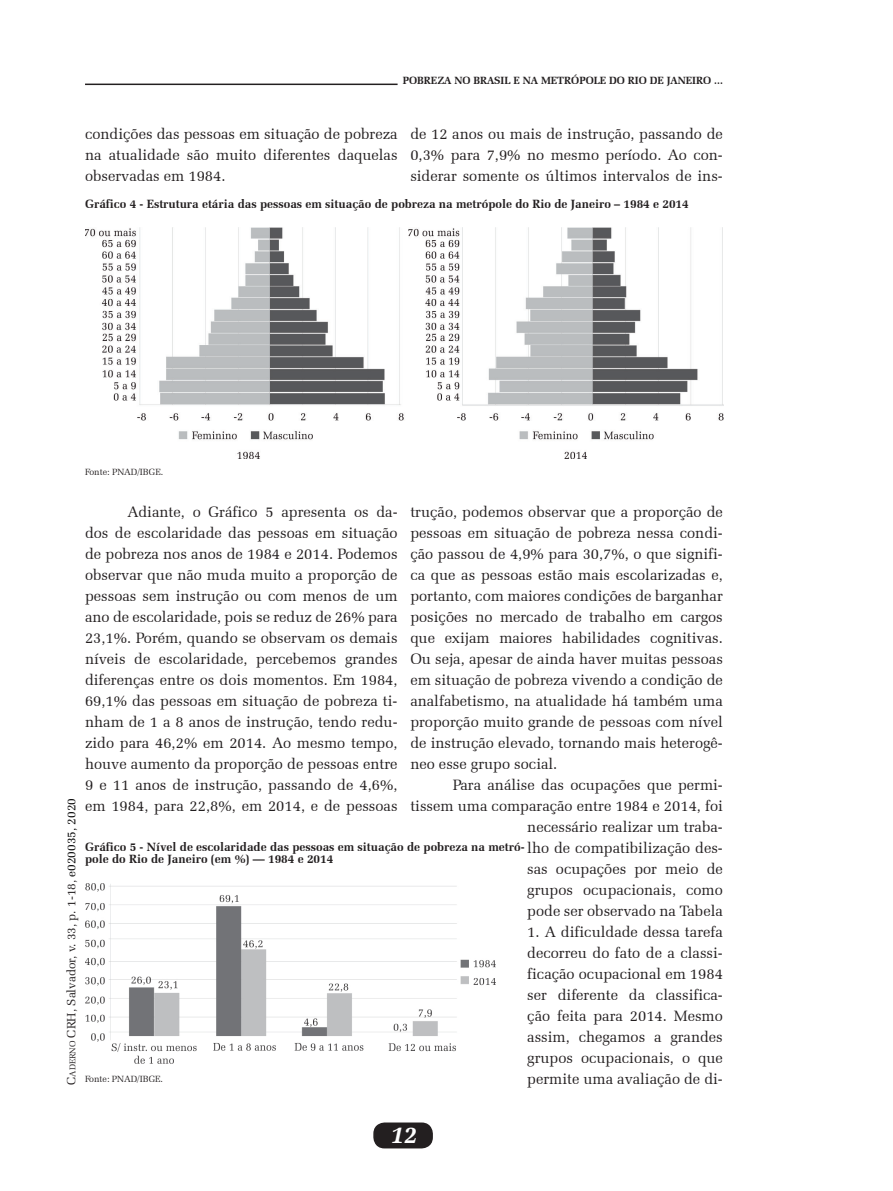
<style>
.page{position:relative;width:893px;height:1191px;background:#fff}
.page>*{position:absolute;margin:0;border:0;box-sizing:border-box;transform-origin:0 0}
.t1{font:italic 700 24px "Zapf Elliptical 711 BT";color:#fff}
.t2{font:15px/21px "Zapf Elliptical 711 BT";color:#231f20;text-align:justify}
.t3{font:700 12px/12px "Zapf Elliptical 711 BT";color:#231f20}
.t4{font:12px "Zapf Elliptical 711 BT";color:#231f20}
.t5{font:700 10.5px "Zapf Elliptical 711 BT";color:#231f20}
.t6{font:9px "Zapf Elliptical 711 BT";color:#231f20}
.s1{font-style:inherit}
.s2{font-size:8.4px}
.s3{color:#000}
</style>
<div class="page">
<div style="left:374px;top:1123px;width:58px;height:24px;background:#231f20;border-radius:10px"></div>
<div style="left:373px;top:1122px;width:60px;height:26px;border:2px solid #231f20;border-radius:10px"></div>
<hr style="left:85px;top:84px;width:313px;height:1px;background:#231f20">
<img style="left:85px;top:227px;width:638px;height:231px">
<img style="left:85px;top:883px;width:411px;height:180px">
<p class="t5" style="left:403px;top:74px;width:322px">POBREZA NO BRASIL E NA METRÓPOLE DO RIO DE JANEIRO ...</p>
<p class="t2" style="left:85px;top:123px;width:314px">condições das pessoas em situação de pobreza na atualidade são muito diferentes daquelas observadas em 1984.</p>
<p class="t2" style="left:410px;top:123px;width:314px">de 12 anos ou mais de instrução, passando de 0,3% para 7,9% no mesmo período. Ao con&shy;siderar somente os últimos intervalos de ins-</p>
<p class="t3" style="left:85px;top:198px;width:605px">Gráfico 4 - Estrutura etária das pessoas em situação de pobreza na metrópole do Rio de Janeiro – 1984 e 2014</p>
<p class="t6" style="left:85px;top:467px;width:79px">Fonte: PNAD/IBGE.</p>
<p class="t2" style="left:85px;top:501px;width:314px;text-indent:43px">Adiante, o Gráfico 5 apresenta os da&shy;dos de escolaridade das pessoas em situação de pobreza nos anos de 1984 e 2014. Podemos observar que não muda muito a proporção de pessoas sem instrução ou com menos de um ano de escolaridade, pois se reduz de 26% para 23,1%. Porém, quando se observam os demais níveis de escolaridade, percebemos grandes diferenças entre os dois momentos. Em 1984, 69,1% das pessoas em situação de pobreza ti&shy;nham de 1 a 8 anos de instrução, tendo redu&shy;zido para 46,2% em 2014. Ao mesmo tempo, houve aumento da proporção de pessoas entre 9 e 11 anos de instrução, passando de 4,6%, em 1984, para 22,8%, em 2014, e de pessoas</p>
<p class="t2" style="left:410px;top:501px;width:314px">trução, podemos observar que a proporção de pessoas em situação de pobreza nessa condi&shy;ção passou de 4,9% para 30,7%, o que signifi&shy;ca que as pessoas estão mais escolarizadas e, portanto, com maiores condições de barganhar posições no mercado de trabalho em cargos que exijam maiores habilidades cognitivas.<br>Ou seja, apesar de ainda haver muitas pessoas em situação de pobreza vivendo a condição de analfabetismo, na atualidade há também uma proporção muito grande de pessoas com nível de instrução elevado, tornando mais heterogê&shy;neo esse grupo social.</p>
<p class="t2" style="left:410px;top:774px;width:314px;text-align:right">Para análise das ocupações que permi&shy;tissem uma comparação entre 1984 e 2014, foi necessário realizar um traba-<br>lho de compatibilização des-<br>sas ocupações por meio de<br>grupos ocupacionais, como<br>pode ser observado na Tabela</p>
<p class="t2" style="left:527px;top:921px;width:197px">1. A dificuldade dessa tarefa decorreu do fato de a classi&shy;ficação ocupacional em 1984 ser diferente da classifica&shy;ção feita para 2014. Mesmo assim, chegamos a grandes grupos ocupacionais, o que permite uma avaliação de di-</p>
<p class="t4" style="left:64px;top:1084px;width:288px;rotate:-90deg"><span class="s1">C</span><span class="s2">aderno</span> <span class="s1">CRH</span>, Salvador, v. 33, p. 1-18, <span class="s3">e020035, 2020</span></p>
<p class="t3" style="left:85px;top:840px;width:441px">Gráfico 5 - Nível de escolaridade das pessoas em situação de pobreza na metró&shy;pole do Rio de Janeiro (em %) — 1984 e 2014</p>
<p class="t6" style="left:85px;top:1073px;width:79px">Fonte: PNAD/IBGE.</p>
<h1 class="t1" style="left:391px;top:1120px;width:28px">12</h1>
</div>
